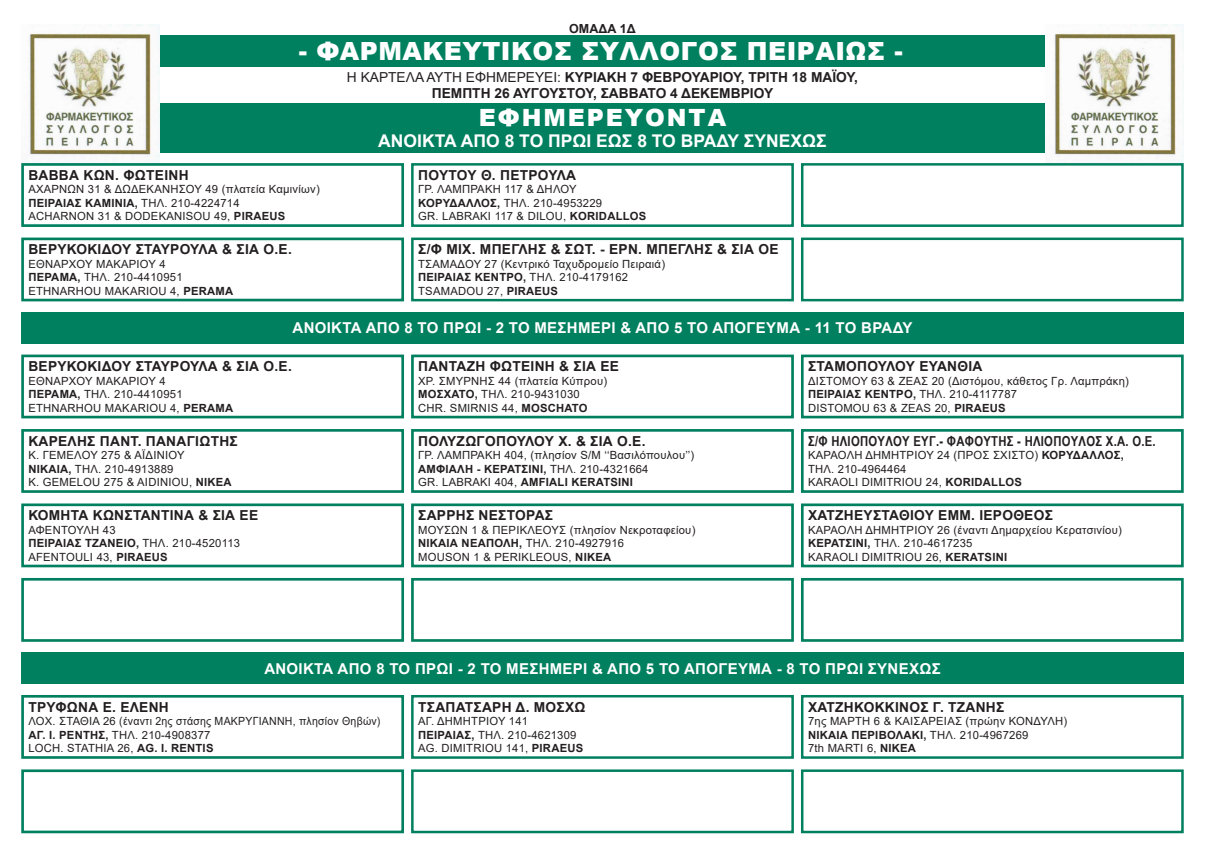
<style>
.page{position:relative;width:1205px;height:851px;background:#fff}
.page>*{position:absolute;margin:0;border:0;box-sizing:border-box;transform-origin:0 0}
.t1{font:900 25px "Arial";letter-spacing:.02em;color:#fff}
.t2{font:900 23.75px "Arial";letter-spacing:.08em;color:#fff}
.t3{font:700 17.5px "Arial";color:#fff}
.t4{font:700 15px "Arial";letter-spacing:.02em;color:#fff}
.t5{font:700 13.75px "Arial";letter-spacing:.02em;color:#231f20}
.t6{font:700 13.75px "Arial";color:#231f20}
.t7{font:700 13.75px "Arial Narrow";letter-spacing:.02em;color:#231f20}
.t8{font:700 12.5px "Arial";color:#231f20}
.t9{font:11.25px "Arial";letter-spacing:.02em;color:#231f20}
.t10{font:700 11.25px "Arial";letter-spacing:.02em;color:#231f20}
.s1{font-weight:400}
.s2{font-weight:700}
</style>
<div class="page">
<div style="left:21px;top:35px;width:1159px;height:32px;background:#00805f"></div>
<div style="left:21px;top:103px;width:1162px;height:49px;background:#00805f"></div>
<div style="left:21px;top:652px;width:1162px;height:32px;background:#00805f"></div>
<div style="left:21px;top:312px;width:1162px;height:32px;background:#00805f"></div>
<div style="left:21px;top:769px;width:383px;height:64px;border:3px solid #00805f"></div>
<div style="left:411px;top:769px;width:383px;height:64px;border:2px solid #00805f"></div>
<div style="left:21px;top:694px;width:383px;height:64px;border:3px solid #00805f"></div>
<div style="left:411px;top:694px;width:383px;height:64px;border:2px solid #00805f"></div>
<div style="left:801px;top:769px;width:382px;height:64px;border:2px solid #00805f"></div>
<div style="left:801px;top:694px;width:382px;height:64px;border:2px solid #00805f"></div>
<div style="left:21px;top:354px;width:383px;height:64px;border:3px solid #00805f"></div>
<div style="left:21px;top:429px;width:383px;height:64px;border:3px solid #00805f"></div>
<div style="left:21px;top:503px;width:383px;height:64px;border:3px solid #00805f"></div>
<div style="left:21px;top:578px;width:383px;height:63px;border:3px solid #00805f"></div>
<div style="left:411px;top:354px;width:383px;height:64px;border:3px solid #00805f"></div>
<div style="left:411px;top:429px;width:383px;height:64px;border:3px solid #00805f"></div>
<div style="left:411px;top:503px;width:383px;height:64px;border:3px solid #00805f"></div>
<div style="left:411px;top:578px;width:383px;height:63px;border:3px solid #00805f"></div>
<div style="left:801px;top:354px;width:382px;height:64px;border:3px solid #00805f"></div>
<div style="left:801px;top:429px;width:382px;height:64px;border:3px solid #00805f"></div>
<div style="left:801px;top:503px;width:382px;height:64px;border:3px solid #00805f"></div>
<div style="left:801px;top:578px;width:382px;height:63px;border:3px solid #00805f"></div>
<img style="left:21px;top:25px;width:138px;height:138px">
<img style="left:1045px;top:25px;width:138px;height:138px">
<div style="left:21px;top:163px;width:383px;height:64px;border:3px solid #00805f"></div>
<div style="left:411px;top:163px;width:383px;height:64px;border:2px solid #00805f"></div>
<div style="left:21px;top:237px;width:383px;height:64px;border:3px solid #00805f"></div>
<div style="left:411px;top:237px;width:383px;height:64px;border:2px solid #00805f"></div>
<div style="left:801px;top:163px;width:382px;height:64px;border:2px solid #00805f"></div>
<div style="left:801px;top:237px;width:382px;height:64px;border:2px solid #00805f"></div>
<p class="t8" style="left:569px;top:20px;width:68px">ΟΜΑΔΑ 1Δ</p>
<p class="t6" style="left:347px;top:67px;width:512px"><span class="s1">Η ΚΑΡΤΕΛΑ ΑΥΤΗ ΕΦΗΜΕΡΕΥΕΙ:</span> ΚΥΡΙΑΚΗ 7 ΦΕΒΡΟΥΑΡΙΟΥ, ΤΡΙΤΗ 18 ΜΑΪΟΥ,</p>
<p class="t6" style="left:432px;top:84px;width:343px">ΠΕΜΠΤΗ 26 ΑΥΓΟΥΣΤΟΥ, ΣΑΒΒΑΤΟ 4 ΔΕΚΕΜΒΡΙΟΥ</p>
<h1 class="t1" style="left:299px;top:33px;width:605px">- ΦΑΡΜΑΚΕΥΤΙΚΟΣ ΣΥΛΛΟΓΟΣ ΠΕΙΡΑΙΩΣ -</h1>
<p class="t5" style="left:28px;top:165px;width:162px">ΒΑΒΒΑ ΚΩΝ. ΦΩΤΕΙΝΗ</p>
<p class="t9" style="left:28px;top:181px;width:293px">ΑΧΑΡΝΩΝ 31 &amp; ΔΩΔΕΚΑΝΗΣΟΥ 49 (πλατεία Καμινίων)</p>
<p class="t10" style="left:28px;top:195px;width:213px">ΠΕΙΡΑΙΑΣ ΚΑΜΙΝΙΑ, <span class="s1">ΤΗΛ. 210-4224714</span></p>
<p class="t9" style="left:28px;top:208px;width:258px">ACHARNON 31 &amp; DODEKANISOU 49, <span class="s2">PIRAEUS</span></p>
<p class="t5" style="left:28px;top:240px;width:265px">ΒΕΡΥΚΟΚΙΔΟΥ ΣΤΑΥΡΟΥΛΑ &amp; ΣΙΑ Ο.Ε.</p>
<p class="t9" style="left:28px;top:256px;width:139px">ΕΘΝΑΡΧΟΥ ΜΑΚΑΡΙΟΥ 4</p>
<p class="t9" style="left:28px;top:269px;width:156px"><span class="s2">ΠΕΡΑΜΑ,</span> ΤΗΛ. 210-4410951</p>
<p class="t9" style="left:28px;top:283px;width:206px">ETHNARHOU MAKARIOU 4, <span class="s2">PERAMA</span></p>
<h2 class="t2" style="left:479px;top:100px;width:249px">ΕΦΗΜΕΡΕΥΟΝΤΑ</h2>
<h3 class="t3" style="left:378px;top:128px;width:450px">ΑΝΟΙΚΤΑ ΑΠΟ 8 ΤΟ ΠΡΩΙ ΕΩΣ 8 ΤΟ ΒΡΑΔΥ ΣΥΝΕΧΩΣ</h3>
<p class="t5" style="left:418px;top:165px;width:159px">ΠΟΥΤΟΥ Θ. ΠΕΤΡΟΥΛΑ</p>
<p class="t9" style="left:418px;top:181px;width:160px">ΓΡ. ΛΑΜΠΡΑΚΗ 117 &amp; ΔΗΛΟΥ</p>
<p class="t9" style="left:418px;top:195px;width:185px"><span class="s2">ΚΟΡΥΔΑΛΛΟΣ,</span> ΤΗΛ. 210-4953229</p>
<p class="t9" style="left:418px;top:208px;width:230px">GR. LABRAKI 117 &amp; DILOU, <span class="s2">KORIDALLOS</span></p>
<p class="t5" style="left:418px;top:240px;width:362px">Σ/Φ ΜΙΧ. ΜΠΕΓΛΗΣ &amp; ΣΩΤ. - ΕΡΝ. ΜΠΕΓΛΗΣ &amp; ΣΙΑ ΟΕ</p>
<p class="t9" style="left:418px;top:256px;width:248px">ΤΣΑΜΑΔΟΥ 27 (Κεντρικό Ταχυδρομείο Πειραιά)</p>
<p class="t10" style="left:418px;top:269px;width:211px">ΠΕΙΡΑΙΑΣ ΚΕΝΤΡΟ, <span class="s1">ΤΗΛ. 210-4179162</span></p>
<p class="t9" style="left:418px;top:283px;width:141px">TSAMADOU 27, <span class="s2">PIRAEUS</span></p>
<h3 class="t4" style="left:293px;top:317px;width:621px">ΑΝΟΙΚΤΑ ΑΠΟ 8 ΤΟ ΠΡΩΙ - 2 ΤΟ ΜΕΣΗΜΕΡΙ &amp; ΑΠΟ 5 ΤΟ ΑΠΟΓΕΥΜΑ - 11 ΤΟ ΒΡΑΔΥ</h3>
<p class="t5" style="left:28px;top:356px;width:265px">ΒΕΡΥΚΟΚΙΔΟΥ ΣΤΑΥΡΟΥΛΑ &amp; ΣΙΑ Ο.Ε.</p>
<p class="t9" style="left:28px;top:373px;width:139px">ΕΘΝΑΡΧΟΥ ΜΑΚΑΡΙΟΥ 4</p>
<p class="t9" style="left:28px;top:386px;width:156px"><span class="s2">ΠΕΡΑΜΑ,</span> ΤΗΛ. 210-4410951</p>
<p class="t9" style="left:28px;top:400px;width:206px">ETHNARHOU MAKARIOU 4, <span class="s2">PERAMA</span></p>
<p class="t5" style="left:28px;top:431px;width:211px">ΚΑΡΕΛΗΣ ΠΑΝΤ. ΠΑΝΑΓΙΩΤΗΣ</p>
<p class="t9" style="left:28px;top:447px;width:158px">Κ. ΓΕΜΕΛΟΥ 275 &amp; ΑΪΔΙΝΙΟΥ</p>
<p class="t9" style="left:28px;top:461px;width:147px"><span class="s2">ΝΙΚAIΑ,</span> ΤΗΛ. 210-4913889</p>
<p class="t9" style="left:28px;top:474px;width:205px">K. GEMELOU 275 &amp; AIDINIOU, <span class="s2">ΝΙΚΕA</span></p>
<p class="t5" style="left:28px;top:505px;width:231px">ΚΟΜΗΤΑ ΚΩΝΣΤΑΝΤΙΝΑ &amp; ΣΙΑ ΕΕ</p>
<p class="t9" style="left:28px;top:522px;width:89px">ΑΦΕΝΤΟΥΛΗ 43</p>
<p class="t10" style="left:28px;top:535px;width:213px">ΠΕΙΡΑΙΑΣ ΤΖΑΝΕΙΟ, <span class="s1">ΤΗΛ. 210-4520113</span></p>
<p class="t9" style="left:28px;top:549px;width:141px">AFENTOULI 43, <span class="s2">PIRAEUS</span></p>
<p class="t5" style="left:418px;top:356px;width:202px">ΠΑΝΤΑΖΗ ΦΩΤΕΙΝΗ &amp; ΣΙΑ ΕΕ</p>
<p class="t9" style="left:418px;top:373px;width:190px">ΧΡ. ΣΜΥΡΝΗΣ 44 (πλατεία Κύπρου)</p>
<p class="t9" style="left:418px;top:386px;width:163px"><span class="s2">ΜΟΣΧΑΤΟ,</span> ΤΗΛ. 210-9431030</p>
<p class="t9" style="left:418px;top:400px;width:171px">CHR. SMIRNIS 44, <span class="s2">MOSCHATO</span></p>
<p class="t5" style="left:418px;top:431px;width:229px">ΠΟΛΥΖΩΓΟΠΟΥΛΟΥ Χ. &amp; ΣΙΑ Ο.Ε.</p>
<p class="t9" style="left:418px;top:447px;width:278px">ΓΡ. ΛΑΜΠΡΑΚΗ 404, (πλησίον S/M ‘‘Βασιλόπουλου’’)</p>
<p class="t10" style="left:418px;top:461px;width:232px">ΑΜΦΙΑΛΗ - ΚΕΡΑΤΣΙΝΙ, <span class="s1">ΤΗΛ. 210-4321664</span></p>
<p class="t10" style="left:418px;top:474px;width:216px"><span class="s1">GR. LABRAKI 404,</span> AMFIALI KERATSINI</p>
<p class="t5" style="left:418px;top:505px;width:136px">ΣΑΡΡΗΣ ΝΕΣΤΟΡΑΣ</p>
<p class="t9" style="left:418px;top:522px;width:279px">ΜΟΥΣΩΝ 1 &amp; ΠΕΡΙΚΛΕΟΥΣ (πλησίον Νεκροταφείου)</p>
<p class="t9" style="left:418px;top:535px;width:207px"><span class="s2">ΝΙΚΑΙΑ ΝΕΑΠΟΛΗ,</span> ΤΗΛ. 210-4927916</p>
<p class="t9" style="left:418px;top:549px;width:194px">MOUSON 1 &amp; PERIKLEOUS, <span class="s2">NIKEA</span></p>
<p class="t5" style="left:808px;top:356px;width:176px">ΣΤΑΜΟΠΟΥΛΟΥ ΕΥΑΝΘΙΑ</p>
<p class="t9" style="left:808px;top:373px;width:322px">ΔΙΣΤΟΜΟΥ 63 &amp; ΖΕΑΣ 20 (Διστόμου, κάθετος Γρ. Λαμπράκη)</p>
<p class="t10" style="left:808px;top:386px;width:211px">ΠΕΙΡΑΙΑΣ ΚΕΝΤΡΟ, <span class="s1">ΤΗΛ. 210-4117787</span></p>
<p class="t9" style="left:808px;top:400px;width:199px">DISTOMOU 63 &amp; ZEAS 20, <span class="s2">PIRAEUS</span></p>
<p class="t7" style="left:808px;top:430px;width:349px">Σ/Φ ΗΛΙΟΠΟΥΛΟΥ ΕΥΓ.- ΦΑΦΟΥΤΗΣ - ΗΛΙΟΠΟΥΛΟΣ Χ.Α. Ο.Ε.</p>
<p class="t9" style="left:808px;top:447px;width:317px">ΚΑΡΑΟΛΗ ΔΗΜΗΤΡΙΟΥ 24 (ΠΡΟΣ ΣΧΙΣΤΟ) <span class="s2">ΚΟΡΥΔΑΛΛΟΣ,</span></p>
<p class="t9" style="left:808px;top:461px;width:100px">ΤΗΛ. 210-4964464</p>
<p class="t9" style="left:808px;top:474px;width:215px">KARAOLI DIMITRIOU 24, <span class="s2">KORIDALLOS</span></p>
<p class="t5" style="left:808px;top:505px;width:246px">ΧΑΤΖΗΕΥΣΤΑΘΙΟΥ ΕΜΜ. ΙΕΡΟΘΕΟΣ</p>
<p class="t9" style="left:808px;top:522px;width:315px">ΚΑΡΑΟΛΗ ΔΗΜΗΤΡΙΟΥ 26 (έναντι Δημαρχείου Κερατσινίου)</p>
<p class="t9" style="left:808px;top:535px;width:166px"><span class="s2">ΚΕΡΑΤΣΙΝΙ,</span> ΤΗΛ. 210-4617235</p>
<p class="t9" style="left:808px;top:549px;width:201px">KARAOLI DIMITRIOU 26, <span class="s2">KERATSINI</span></p>
<h3 class="t4" style="left:264px;top:658px;width:678px">ΑΝΟΙΚΤΑ ΑΠΟ 8 ΤΟ ΠΡΩΙ - 2 ΤΟ ΜΕΣΗΜΕΡΙ &amp; ΑΠΟ 5 ΤΟ ΑΠΟΓΕΥΜΑ - 8 ΤΟ ΠΡΩΙ ΣΥΝΕΧΩΣ</h3>
<p class="t5" style="left:28px;top:697px;width:142px">ΤΡΥΦΩΝΑ Ε. ΕΛΕΝΗ</p>
<p class="t9" style="left:28px;top:713px;width:354px">ΛΟΧ. ΣΤΑΘΙΑ 26 (έναντι 2ης στάσης ΜΑΚΡΥΓΙΑΝΝΗ, πλησίον Θηβών)</p>
<p class="t9" style="left:28px;top:726px;width:184px"><span class="s2">ΑΓ. Ι. ΡΕΝΤΗΣ,</span> ΤΗΛ. 210-4908377</p>
<p class="t9" style="left:28px;top:740px;width:187px">LOCH. STATHIA 26, <span class="s2">AG. I. RENTIS</span></p>
<p class="t5" style="left:418px;top:697px;width:169px">ΤΣΑΠΑΤΣΑΡΗ Δ. ΜΟΣΧΩ</p>
<p class="t9" style="left:418px;top:713px;width:111px">ΑΓ. ΔΗΜΗΤΡΙΟΥ 141</p>
<p class="t9" style="left:418px;top:726px;width:160px"><span class="s2">ΠΕΙΡΑΙΑΣ,</span> ΤΗΛ. 210-4621309</p>
<p class="t9" style="left:418px;top:740px;width:167px">AG. DIMITRIOU 141, <span class="s2">PIRAEUS</span></p>
<p class="t5" style="left:808px;top:697px;width:198px">ΧΑΤΖΗΚΟΚΚΙΝΟΣ Γ. ΤΖΑΝΗΣ</p>
<p class="t9" style="left:808px;top:713px;width:261px">7ης ΜΑΡΤΗ 6 &amp; ΚΑΙΣΑΡΕΙΑΣ (πρώην ΚΟΝΔΥΛΗ)</p>
<p class="t10" style="left:808px;top:726px;width:222px">ΝΙΚΑΙΑ ΠΕΡΙΒΟΛΑΚΙ, <span class="s1">ΤΗΛ. 210-4967269</span></p>
<p class="t9" style="left:808px;top:740px;width:110px">7th MARTI 6, <span class="s2">NIKEA</span></p>
</div>
